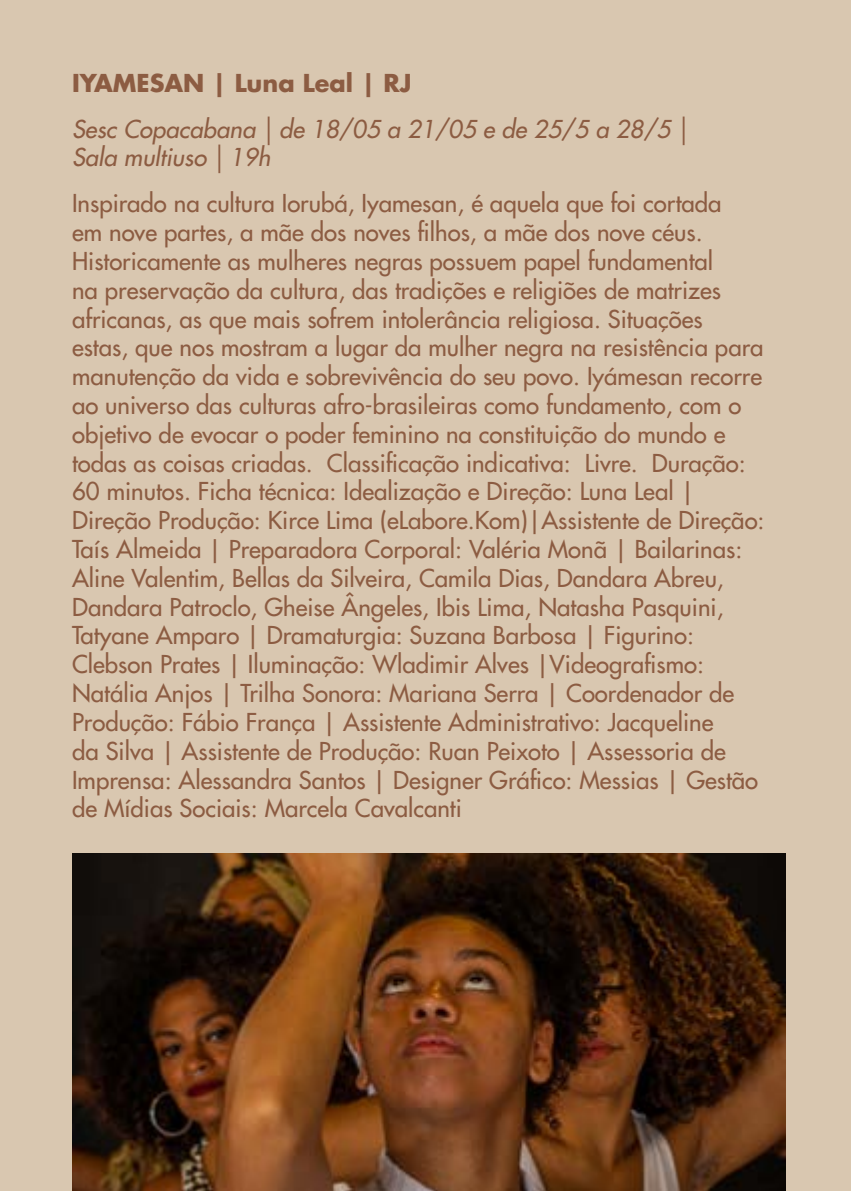
<style>
.page{position:relative;width:851px;height:1191px;background:#fff}
.page>*{position:absolute;margin:0;border:0;box-sizing:border-box;transform-origin:0 0}
.t1{font:500 24px/28.8px "Futura Std";color:#8c5c42}
.t2{font:italic 500 24px/28.8px "Futura Std";color:#8c5c42}
.t3{font:700 24px "Futura Std";color:#8c5c42}
</style>
<div class="page">
<div style="left:0;top:0;width:850px;height:1191px;background:#d9c7b0"></div>
<img style="left:72px;top:853px;width:713px;height:338px">
<p class="t3" style="left:72px;top:67px;width:341px">IYAMESAN | Luna Leal | RJ</p>
<p class="t2" style="left:72px;top:115px;width:616px">Sesc Copacabana | de 18/05 a 21/05 e de 25/5 a 28/5 |<br>Sala multiuso | 19h</p>
<p class="t1" style="left:72px;top:189px;width:694px">Inspirado na cultura Iorubá, Iyamesan, é aquela que foi cortada<br>em nove partes, a mãe dos noves filhos, a mãe dos nove céus.<br>Historicamente as mulheres negras possuem papel fundamental<br>na preservação da cultura, das tradições e religiões de matrizes africanas, as que mais sofrem intolerância religiosa. Situações estas, que nos mostram a lugar da mulher negra na resistência para manutenção da vida e sobrevivência do seu povo. Iyámesan recorre ao universo das culturas afro-brasileiras como fundamento, com o objetivo de evocar o poder feminino na constituição do mundo e todas as coisas criadas. Classificação indicativa: Livre. Duração:<br>60 minutos. Ficha técnica: Idealização e Direção: Luna Leal | Direção Produção: Kirce Lima (eLabore.Kom)|Assistente de Direção:<br>Taís Almeida | Preparadora Corporal: Valéria Monã | Bailarinas:<br>Aline Valentim, Bellas da Silveira, Camila Dias, Dandara Abreu, Dandara Patroclo, Gheise Ângeles, Ibis Lima, Natasha Pasquini, Tatyane Amparo | Dramaturgia: Suzana Barbosa | Figurino:<br>Clebson Prates | Iluminação: Wladimir Alves |Videografismo:<br>Natália Anjos | Trilha Sonora: Mariana Serra | Coordenador de Produção: Fábio França | Assistente Administrativo: Jacqueline<br>da Silva | Assistente de Produção: Ruan Peixoto | Assessoria de Imprensa: Alessandra Santos | Designer Gráfico: Messias | Gestão de Mídias Sociais: Marcela Cavalcanti</p>
</div>
